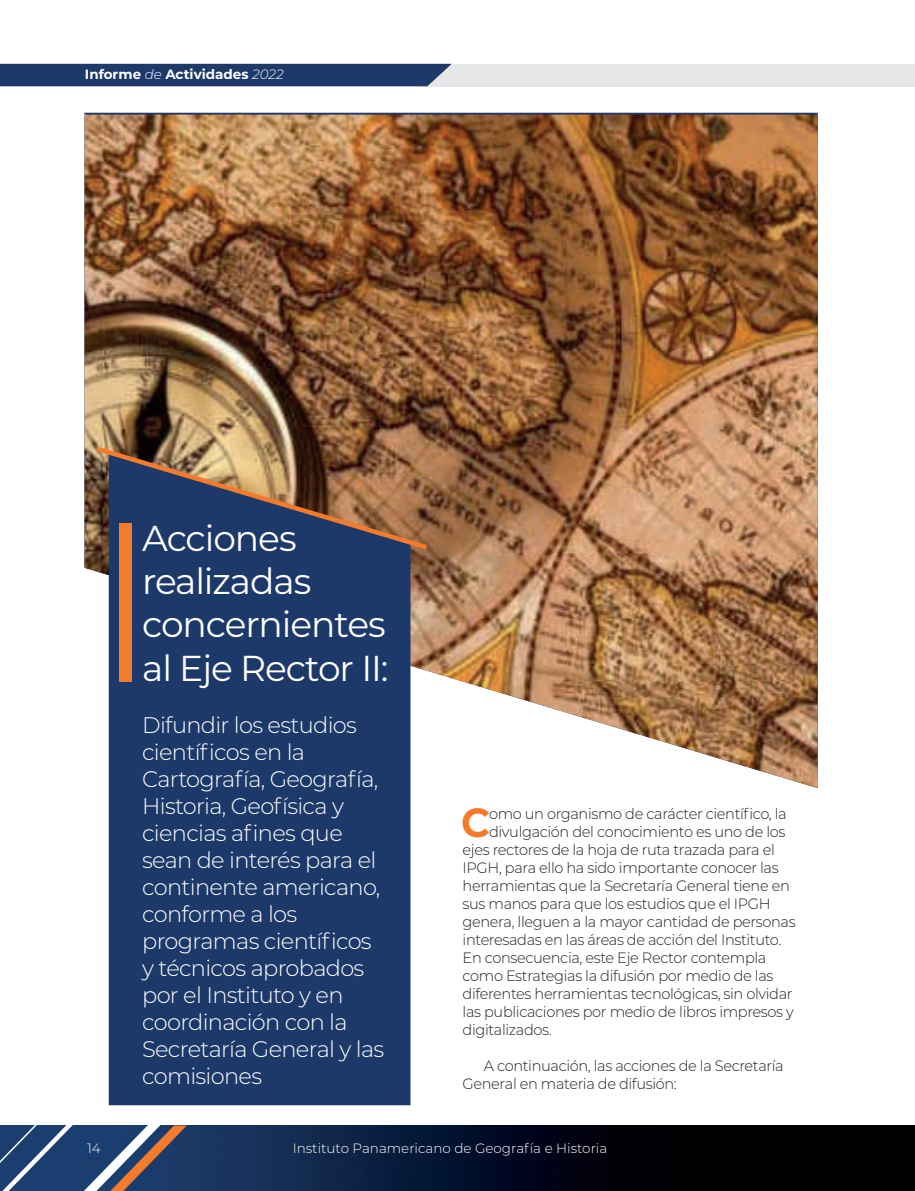
<style>
.page{position:relative;width:915px;height:1191px;background:#fff}
.page>*{position:absolute;margin:0;border:0;box-sizing:border-box;transform-origin:0 0}
.t1{font:700 40.65px "Montserrat";color:#f47b2c}
.t2{font:36px/43.2px "Montserrat";letter-spacing:-.03em;color:#fff}
.t3{font:300 22.5px/27px "Montserrat";letter-spacing:-.03em;color:#fff}
.t4{font:300 15px/18px "Montserrat";letter-spacing:-.025em;color:#231f20}
.t5{font:300 13.5px "Montserrat";color:#fff}
.t6{font:700 13.5px "Montserrat";color:#fff}
.s1{font-weight:300;font-style:italic}
</style>
<div class="page">
<div style="left:421px;top:64px;width:493px;height:22px;background:#e6e7e9"></div>
<img style="left:216px;top:1125px;width:698px;height:66px">
<div style="left:0;top:64px;width:451px;height:22px;background:#1d396a"></div>
<svg style="left:0;top:1061px;width:216px;height:130px"></svg>
<img style="left:84px;top:115px;width:733px;height:673px">
<div style="left:109px;top:553px;width:301px;height:552px;background:#1d396a"></div>
<img style="left:91px;top:443px;width:341px;height:110px">
<div style="left:119px;top:523px;width:12px;height:158px;background:#f47b2c"></div>
<p class="t6" style="left:85px;top:65px;width:200px">Informe <span class="s1">de</span> Actividades <span class="s1">2022</span></p>
<h2 class="t2" style="left:142px;top:515px;width:248px">Acciones realizadas concernientes al Eje Rector II:</h2>
<p class="t3" style="left:142px;top:710px;width:243px">Difundir los estudios científicos en la<br>Cartografía, Geografía,<br>Historia, Geofísica y ciencias afines que sean de interés para el continente americano, conforme a los programas científicos y técnicos aprobados por el Instituto y en coordinación con la<br>Secretaría General y las comisiones</p>
<h1 class="t1" style="left:461px;top:793px;width:30px">C</h1>
<p class="t4" style="left:489px;top:804px;width:299px">omo un organismo de carácter científico, la</p>
<p class="t4" style="left:489px;top:822px;width:298px">divulgación del conocimiento es uno de los</p>
<p class="t4" style="left:462px;top:840px;width:313px">ejes rectores de la hoja de ruta trazada para el</p>
<p class="t4" style="left:462px;top:858px;width:317px">IPGH, para ello ha sido importante conocer las</p>
<p class="t4" style="left:462px;top:876px;width:328px">herramientas que la Secretaría General tiene en</p>
<p class="t4" style="left:462px;top:894px;width:309px">sus manos para que los estudios que el IPGH</p>
<p class="t4" style="left:462px;top:912px;width:334px">genera, lleguen a la mayor cantidad de personas</p>
<p class="t4" style="left:462px;top:930px;width:320px">interesadas en las áreas de acción del Instituto.</p>
<p class="t4" style="left:462px;top:948px;width:305px">En consecuencia, este Eje Rector contempla</p>
<p class="t4" style="left:462px;top:966px;width:312px">como Estrategias la difusión por medio de las</p>
<p class="t4" style="left:462px;top:984px;width:331px">diferentes herramientas tecnológicas, sin olvidar</p>
<p class="t4" style="left:462px;top:1002px;width:332px">las publicaciones por medio de libros impresos y</p>
<p class="t4" style="left:462px;top:1020px;width:91px">digitalizados.</p>
<p class="t4" style="left:462px;top:1056px;width:322px;text-indent:21px">A continuación, las acciones de la Secretaría<br>General en materia de difusión:</p>
<p class="t5" style="left:87px;top:1139px;width:15px">14</p>
<p class="t5" style="left:293px;top:1139px;width:316px">Instituto Panamericano de Geografía e Historia</p>
</div>
